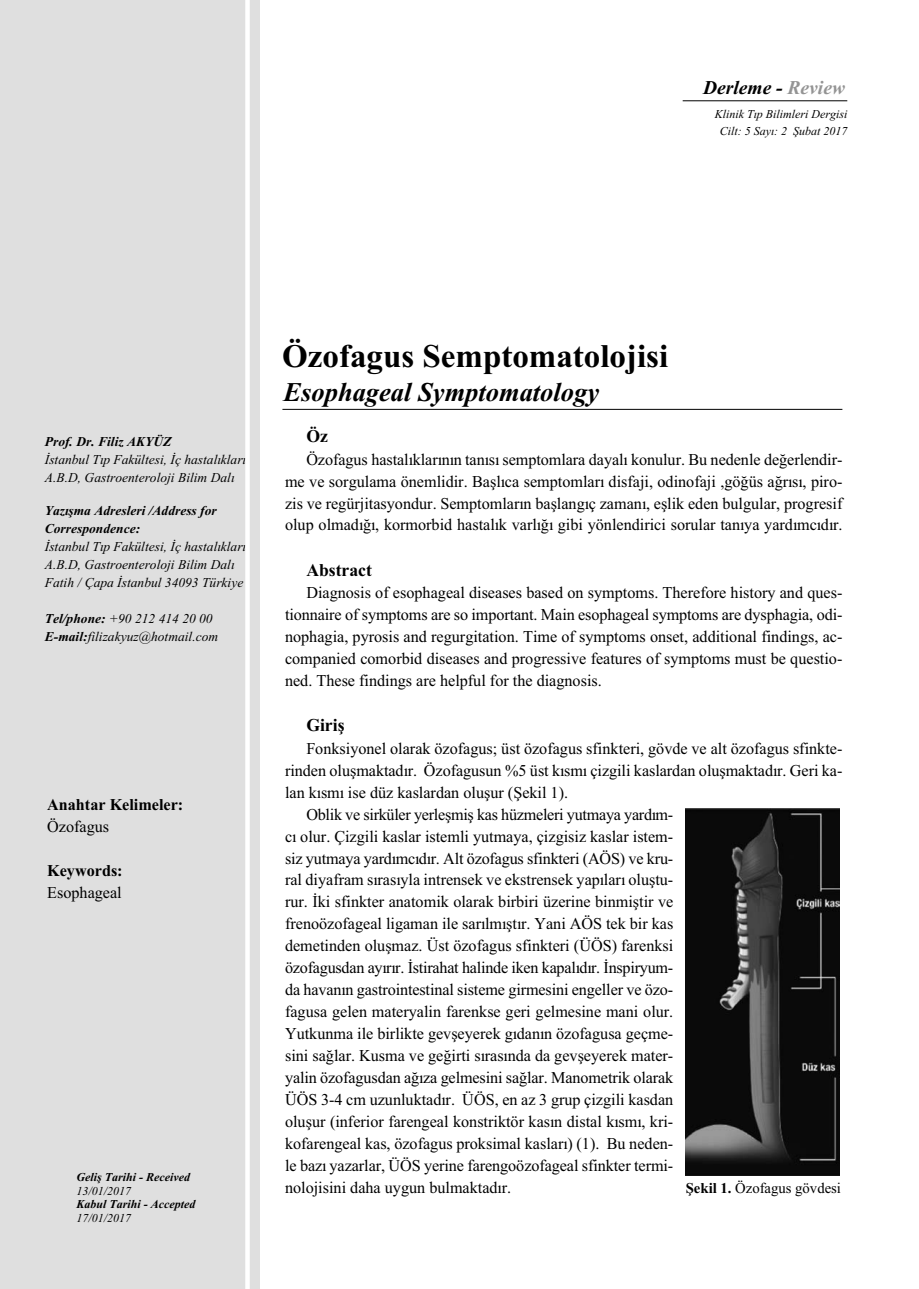
<style>
.page{position:relative;width:919px;height:1289px;background:#fff}
.page>*{position:absolute;margin:0;border:0;box-sizing:border-box;transform-origin:0 0}
.t1{font:700 33px "Times New Roman";color:#000}
.t2{font:italic 700 27px "Times New Roman";color:#000}
.t3{font:italic 700 19.5px "Times New Roman";color:#000}
.t4{font:700 18px "Times New Roman";color:#000}
.t5{font:16.5px/21.9px "Times New Roman";color:#000;text-align:justify}
.t6{font:700 16.5px "Times New Roman";color:#000}
.t7{font:15px "Times New Roman";color:#000}
.t8{font:italic 13.5px/18px "Times New Roman";color:#000}
.t9{font:italic 700 13.5px/18px "Times New Roman";color:#000}
.t10{font:italic 12px/16.6px "Times New Roman";color:#000;text-align:center}
.t11{font:italic 700 12px "Times New Roman";color:#000}
.s1{color:#949494}
.s2{font-weight:700}
</style>
<div class="page">
<div style="left:0;top:0;width:260px;height:1288px;background:#dfdfdf"></div>
<hr style="left:282px;top:409px;width:560px;height:1px;background:#000">
<hr style="left:682px;top:100px;width:165px;height:1px;background:#000">
<div style="left:245px;top:0;width:5px;height:1288px;background:#fff"></div>
<img style="left:685px;top:808px;width:154px;height:367px">
<p class="t3" style="left:703px;top:81px;width:143px">Derleme - <span class="s1">Review</span></p>
<p class="t10" style="left:714px;top:107px;width:134px">Klinik Tıp Bilimleri Dergisi<br>Cilt: 5 Sayı: 2 Şubat 2017</p>
<p class="t9" style="left:45px;top:434px;width:128px">Prof. Dr. Filiz AKYÜZ</p>
<p class="t8" style="left:45px;top:452px;width:203px">İstanbul Tıp Fakültesi, İç hastalıkları<br>A.B.D, Gastroenteroloji Bilim Dalı</p>
<p class="t9" style="left:45px;top:503px;width:173px">Yazışma Adresleri /Address for<br>Correspondence:</p>
<p class="t8" style="left:45px;top:539px;width:203px">İstanbul Tıp Fakültesi, İç hastalıkları<br>A.B.D, Gastroenteroloji Bilim Dalı<br>Fatih / Çapa İstanbul 34093 Türkiye</p>
<p class="t8" style="left:45px;top:610px;width:175px"><span class="s2">Tel/phone:</span> +90 212 414 20 00<br><span class="s2">E-mail:</span>filizakyuz@hotmail.com</p>
<p class="t6" style="left:47px;top:799px;width:138px">Anahtar Kelimeler:</p>
<p class="t5" style="left:47px;top:817px;width:63px">Özofagus</p>
<p class="t6" style="left:47px;top:865px;width:77px">Keywords:</p>
<p class="t5" style="left:47px;top:883px;width:76px">Esophageal</p>
<p class="t11" style="left:77px;top:1173px;width:115px">Geliş Tarihi - Received</p>
<p class="t10" style="left:77px;top:1183px;width:56px">13/01/2017</p>
<p class="t11" style="left:77px;top:1200px;width:121px">Kabul Tarihi - Accepted</p>
<p class="t10" style="left:77px;top:1210px;width:56px">17/01/2017</p>
<h1 class="t1" style="left:282px;top:345px;width:387px">Özofagus Semptomatolojisi</h1>
<h2 class="t2" style="left:283px;top:383px;width:317px">Esophageal Symptomatology</h2>
<p class="t4" style="left:306px;top:430px;width:23px">Öz</p>
<p class="t5" style="left:285px;top:450px;width:559px;text-indent:21px">Özofagus hastalıklarının tanısı semptomlara dayalı konulur. Bu nedenle değerlendir&shy;me ve sorgulama önemlidir. Başlıca semptomları disfaji, odinofaji ,göğüs ağrısı, piro&shy;zis ve regürjitasyondur. Semptomların başlangıç zamanı, eşlik eden bulgular, progresif olup olmadığı, kormorbid hastalık varlığı gibi yönlendirici sorular tanıya yardımcıdır.</p>
<p class="t4" style="left:306px;top:563px;width:67px">Abstract</p>
<p class="t5" style="left:285px;top:583px;width:559px;text-indent:21px">Diagnosis of esophageal diseases based on symptoms. Therefore history and ques&shy;tionnaire of symptoms are so important. Main esophageal symptoms are dysphagia, odi&shy;nophagia, pyrosis and regurgitation. Time of symptoms onset, additional findings, ac&shy;companied comorbid diseases and progressive features of symptoms must be questio&shy;ned. These findings are helpful for the diagnosis.</p>
<p class="t4" style="left:306px;top:719px;width:40px">Giriş</p>
<p class="t5" style="left:306px;top:739px;width:537px">Fonksiyonel olarak özofagus; üst özofagus sfinkteri, gövde ve alt özofagus sfinkte-</p>
<p class="t5" style="left:285px;top:760px;width:559px">rinden oluşmaktadır. Özofagusun %5 üst kısmı çizgili kaslardan oluşmaktadır. Geri ka-</p>
<p class="t5" style="left:285px;top:782px;width:284px">lan kısmı ise düz kaslardan oluşur (Şekil 1).</p>
<p class="t5" style="left:306px;top:804px;width:368px">Oblik ve sirküler yerleşmiş kas hüzmeleri yutmaya yardım-</p>
<p class="t5" style="left:285px;top:826px;width:389px">cı olur. Çizgili kaslar istemli yutmaya, çizgisiz kaslar istem-</p>
<p class="t5" style="left:285px;top:848px;width:390px">siz yutmaya yardımcıdır. Alt özofagus sfinkteri (AÖS) ve kru-</p>
<p class="t5" style="left:285px;top:870px;width:390px">ral diyafram sırasıyla intrensek ve ekstrensek yapıları oluştu-</p>
<p class="t5" style="left:285px;top:892px;width:390px">rur. İki sfinkter anatomik olarak birbiri üzerine binmiştir ve</p>
<p class="t5" style="left:285px;top:914px;width:390px">frenoözofageal ligaman ile sarılmıştır. Yani AÖS tek bir kas</p>
<p class="t5" style="left:285px;top:936px;width:390px">demetinden oluşmaz. Üst özofagus sfinkteri (ÜÖS) farenksi</p>
<p class="t5" style="left:285px;top:958px;width:390px">özofagusdan ayırır. İstirahat halinde iken kapalıdır. İnspiryum-</p>
<p class="t5" style="left:285px;top:980px;width:390px">da havanın gastrointestinal sisteme girmesini engeller ve özo-</p>
<p class="t5" style="left:285px;top:1002px;width:390px">fagusa gelen materyalin farenkse geri gelmesine mani olur.</p>
<p class="t5" style="left:285px;top:1024px;width:390px">Yutkunma ile birlikte gevşeyerek gıdanın özofagusa geçme-</p>
<p class="t5" style="left:285px;top:1046px;width:390px">sini sağlar. Kusma ve geğirti sırasında da gevşeyerek mater-</p>
<p class="t5" style="left:285px;top:1067px;width:390px">yalin özofagusdan ağıza gelmesini sağlar. Manometrik olarak</p>
<p class="t5" style="left:285px;top:1089px;width:390px">ÜÖS 3-4 cm uzunluktadır. ÜÖS, en az 3 grup çizgili kasdan</p>
<p class="t5" style="left:285px;top:1111px;width:390px">oluşur (inferior farengeal konstriktör kasın distal kısmı, kri-</p>
<p class="t5" style="left:285px;top:1133px;width:390px">kofarengeal kas, özofagus proksimal kasları) (1). Bu neden-</p>
<p class="t5" style="left:285px;top:1155px;width:390px">le bazı yazarlar, ÜÖS yerine farengoözofageal sfinkter termi-</p>
<p class="t5" style="left:285px;top:1177px;width:227px">nolojisini daha uygun bulmaktadır.</p>
<p class="t7" style="left:685px;top:1182px;width:157px"><span class="s2">Şekil 1.</span> Özofagus gövdesi</p>
</div>
